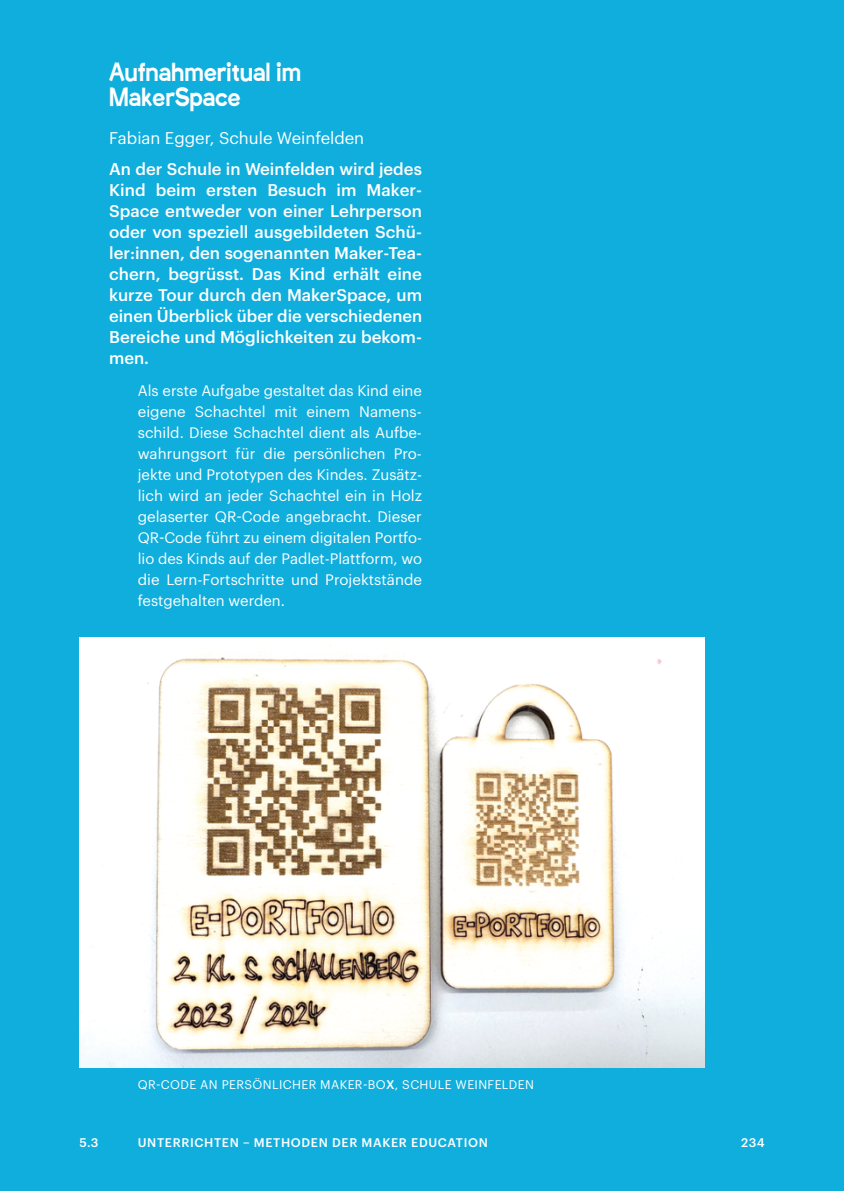
<style>
.page{position:relative;width:844px;height:1191px;background:#fff}
.page>*{position:absolute;margin:0;border:0;box-sizing:border-box;transform-origin:0 0}
.t1{font:900 22.75px/25.4px "Gap Sans";color:#fff}
.t2{font:500 16.62px/21px "Graphik";color:#fff;text-align:justify}
.t3{font:16.62px "Graphik";color:#fff}
.t4{font:14.88px/21px "Graphik";color:#fff;text-align:justify}
.t5{font:12.25px "Graphik";letter-spacing:.03em;color:#fff}
.t6{font:500 12.25px "Graphik";letter-spacing:.055em;color:#fff}
.s1{font-weight:500}
</style>
<div class="page">
<div style="left:0;top:0;width:843px;height:1191px;background:#0faedd"></div>
<img style="left:79px;top:637px;width:625px;height:431px">
<h1 class="t1" style="left:109px;top:57px;width:193px">Aufnahmeritual im<br>MakerSpace</h1>
<p class="t3" style="left:109px;top:125px;width:256px">Fabian Egger, Schule Weinfelden</p>
<p class="t2" style="left:109px;top:157px;width:314px">An der Schule in Weinfelden wird jedes Kind beim ersten Besuch im Maker-Space entweder von einer Lehrperson oder von speziell ausgebildeten Schü&shy;ler:innen, den sogenannten Maker-Tea&shy;chern, begrüsst. Das Kind erhält eine kurze Tour durch den MakerSpace, um einen Überblick über die verschiedenen Bereiche und Möglichkeiten zu bekom&shy;men.</p>
<p class="t4" style="left:138px;top:378px;width:286px">Als erste Aufgabe gestaltet das Kind eine eigene Schachtel mit einem Namens&shy;schild. Diese Schachtel dient als Aufbe&shy;wahrungsort für die persönlichen Pro&shy;jekte und Prototypen des Kindes. Zusätz&shy;lich wird an jeder Schachtel ein in Holz gelaserter QR-Code angebracht. Dieser QR-Code führt zu einem digitalen Portfo&shy;lio des Kinds auf der Padlet-Plattform, wo die Lern-Fortschritte und Projektstände festgehalten werden.</p>
<p class="t5" style="left:138px;top:1075px;width:397px">QR-CODE AN PERSÖNLICHER MAKER-BO<span class="s1">X</span>, SCHULE WEINFELDEN</p>
<p class="t6" style="left:79px;top:1133px;width:21px">5.3</p>
<p class="t6" style="left:138px;top:1133px;width:35px">Unterri</p>
<p class="t6" style="left:194px;top:1133px;width:147px">chten – Methoden der</p>
<p class="t6" style="left:361px;top:1133px;width:21px">Maker</p>
<p class="t6" style="left:411px;top:1133px;width:78px">Education</p>
<p class="t6" style="left:741px;top:1133px;width:25px">234</p>
</div>
